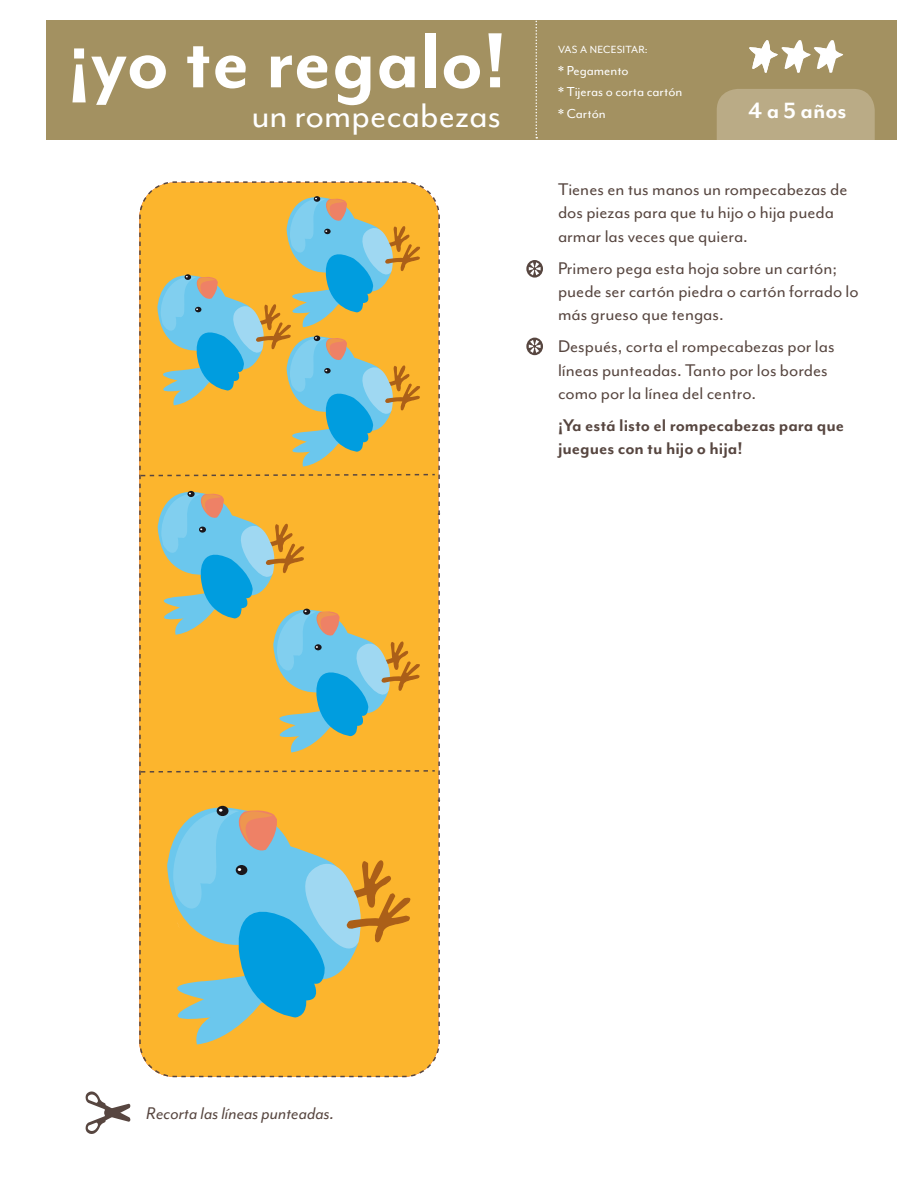
<style>
.page{position:relative;width:918px;height:1188px;background:#fff}
.page>*{position:absolute;margin:0;border:0;box-sizing:border-box;transform-origin:0 0}
.t1{font:90px "Mr Eaves Mod B";color:#fff}
.t2{font:39.3px "Mr Eaves Mod R";color:#fff}
.t3{font:25.5px "Mr Eaves Mod B";color:#fff}
.t4{font:19.5px/23.4px "Mr Eaves Mod R";color:#574640}
.t5{font:19.5px/23.4px "Mr Eaves Mod B";color:#574640}
.t6{font:19.5px "Mr Eaves Mod RI";color:#574640}
.t7{font:15px/21.5px "Mr Eaves Mod R";color:#fff}
.t8{font:12px "Mr Eaves Mod R";letter-spacing:.02em;color:#fff}
</style>
<div class="page">
<div style="left:46px;top:20px;width:851px;height:119px;background:#a39161"></div>
<div style="left:717px;top:89px;width:158px;height:50px;background:#baab86"></div>
<svg style="left:85px;top:1091px;width:45px;height:43px"></svg>
<svg style="left:749px;top:40px;width:94px;height:33px"></svg>
<svg style="left:536px;top:20px;width:1px;height:119px"></svg>
<svg style="left:526px;top:260px;width:17px;height:18px"></svg>
<svg style="left:529px;top:262px;width:12px;height:13px"></svg>
<svg style="left:526px;top:338px;width:17px;height:17px"></svg>
<svg style="left:529px;top:340px;width:12px;height:13px"></svg>
<svg style="left:139px;top:1037px;width:301px;height:41px;background:#f8b73d"></svg>
<svg style="left:167px;top:1037px;width:191px;height:8px;background:#f1b63a"></svg>
<svg style="left:139px;top:181px;width:302px;height:856px;background:#cbb564"></svg>
<h1 class="t1" style="left:68px;top:10px;width:441px">¡yo te regalo!</h1>
<h2 class="t2" style="left:251px;top:94px;width:251px">un rompecabezas</h2>
<p class="t8" style="left:558px;top:43px;width:91px">VAS A NECESITAR:</p>
<p class="t7" style="left:558px;top:60px;width:126px">* Pegamento<br>* Tijeras o corta cartón * Cartón</p>
<h3 class="t3" style="left:748px;top:96px;width:100px">4 a 5 años</h3>
<p class="t4" style="left:558px;top:177px;width:291px">Tienes en tus manos un rompecabezas de dos piezas para que tu hijo o hija pueda armar las veces que quiera.</p>
<p class="t4" style="left:558px;top:256px;width:302px">Primero pega esta hoja sobre un cartón; puede ser cartón piedra o cartón forrado lo más grueso que tengas.</p>
<p class="t4" style="left:558px;top:335px;width:278px">Después, corta el rompecabezas por las líneas punteadas. Tanto por los bordes como por la línea del centro.</p>
<p class="t5" style="left:558px;top:413px;width:288px">¡Ya está listo el rompecabezas para que juegues con tu hijo o hija!</p>
<p class="t6" style="left:146px;top:1102px;width:190px">Recorta las líneas punteadas.</p>
</div>
